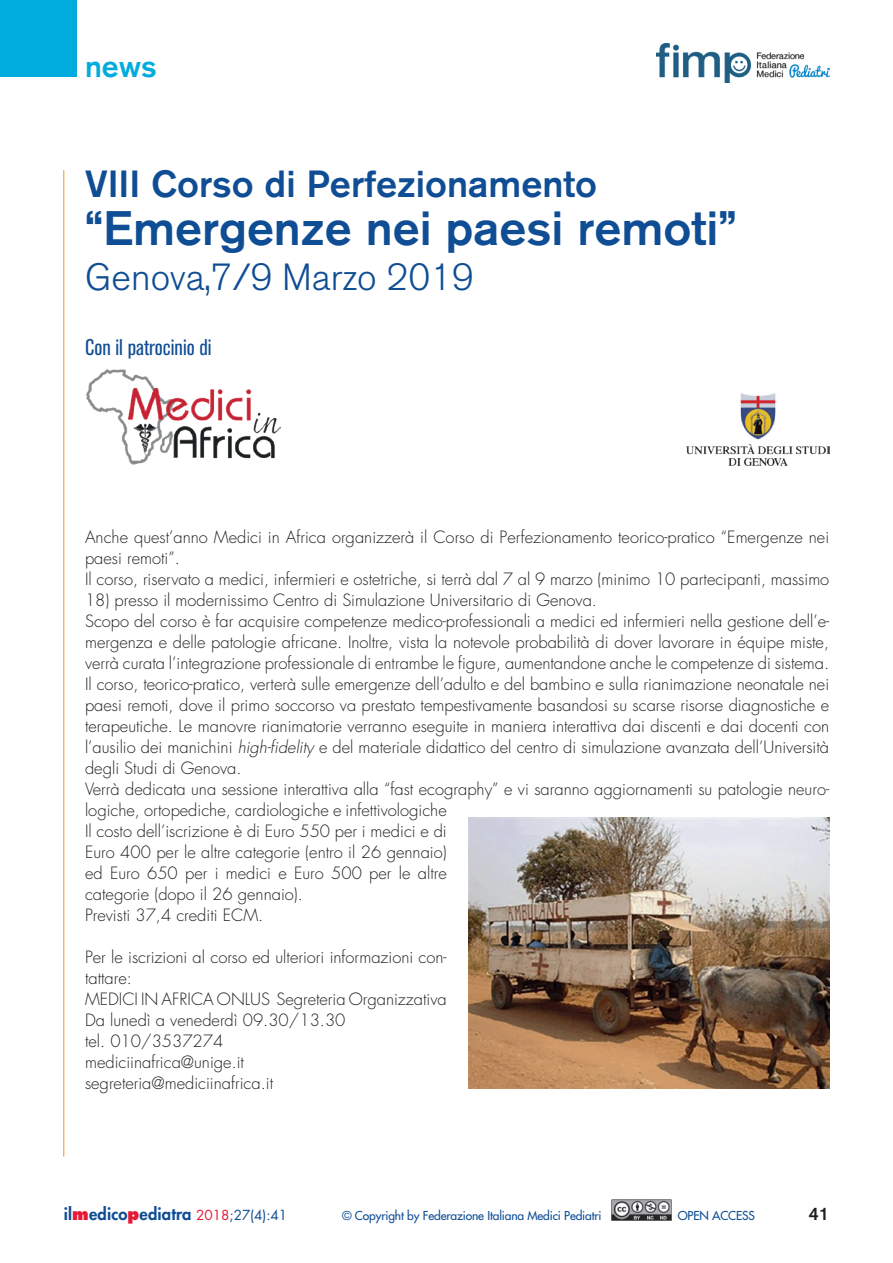
<style>
.page{position:relative;width:893px;height:1263px;background:#fff}
.page>*{position:absolute;margin:0;border:0;box-sizing:border-box;transform-origin:0 0}
.t1{font:500 48px "Akzidenz Grotesk BQ";color:#0f4d94}
.t2{font:500 37.5px "Akzidenz Grotesk BQ";color:#0f4d94}
.t3{font:300 37.5px "Akzidenz Grotesk BQ";color:#0f4d94}
.t4{font:500 30px "Akzidenz Grotesk BQ";color:#00acdd}
.t5{font:condensed 22.5px "Akzidenz Grotesk BQ";color:#0f4d94}
.t6{font:500 18px "Akzidenz Grotesk BQ";color:#231f20}
.t7{font:300 16.5px/21px "Futura Std";color:#231f20}
.t8{font:800 16.5px "Futura Std";letter-spacing:.01em;color:#0f4d94}
.t9{font:500 12px "Futura Std";letter-spacing:-.01em;color:#0f4d94}
.s1{font-style:italic}
.s2{color:#e51836}
.s3{font-weight:400;font-size:13.5px;color:#e51836}
.s4{font-weight:400;font-size:13.5px}
</style>
<div class="page">
<hr style="left:64px;top:170px;width:1px;height:987px;background:#f7931d">
<img style="left:656px;top:44px;width:173px;height:38px">
<img style="left:612px;top:1199px;width:59px;height:21px">
<img style="left:86px;top:369px;width:194px;height:96px">
<img style="left:686px;top:393px;width:143px;height:72px">
<div style="left:0;top:0;width:77px;height:77px;background:#00acdd"></div>
<img style="left:468px;top:818px;width:361px;height:271px">
<h3 class="t4" style="left:85px;top:48px;width:73px">news</h3>
<h2 class="t2" style="left:85px;top:160px;width:514px">VIII Corso di Perfezionamento</h2>
<h1 class="t1" style="left:85px;top:198px;width:653px">“Emergenze nei paesi remoti”</h1>
<h2 class="t3" style="left:85px;top:256px;width:390px">Genova,7/9 Marzo 2019</h2>
<h3 class="t5" style="left:85px;top:334px;width:128px">Con il patrocinio di</h3>
<p class="t7" style="left:85px;top:527px;width:746px">Anche quest’anno Medici in Africa organizzerà il Corso di Perfezionamento teorico-pratico “Emergenze nei paesi remoti”.<br>Il corso, riservato a medici, infermieri e ostetriche, si terrà dal 7 al 9 marzo (minimo 10 partecipanti, massimo</p>
<p class="t7" style="left:85px;top:590px;width:746px">18) presso il modernissimo Centro di Simulazione Universitario di Genova.<br>Scopo del corso è far acquisire competenze medico-professionali a medici ed infermieri nella gestione dell’e&shy;mergenza e delle patologie africane. Inoltre, vista la notevole probabilità di dover lavorare in équipe miste, verrà curata l’integrazione professionale di entrambe le figure, aumentandone anche le competenze di sistema.<br>Il corso, teorico-pratico, verterà sulle emergenze dell’adulto e del bambino e sulla rianimazione neonatale nei paesi remoti, dove il primo soccorso va prestato tempestivamente basandosi su scarse risorse diagnostiche e terapeutiche. Le manovre rianimatorie verranno eseguite in maniera interattiva dai discenti e dai docenti con l’ausilio dei manichini <span class="s1">high-fidelity</span> e del materiale didattico del centro di simulazione avanzata dell’Università degli Studi di Genova.<br>Verrà dedicata una sessione interattiva alla “fast ecography” e vi saranno aggiornamenti su patologie neuro&shy;logiche, ortopediche, cardiologiche e infettivologiche<br>Il costo dell’iscrizione è di Euro 550 per i medici e di<br>Euro 400 per le altre categorie (entro il 26 gennaio)<br>ed Euro 650 per i medici e Euro 500 per le altre<br>categorie (dopo il 26 gennaio).<br>Previsti 37,4 crediti ECM.</p>
<p class="t7" style="left:85px;top:947px;width:363px">Per le iscrizioni al corso ed ulteriori informazioni con&shy;tattare:<br>MEDICI IN AFRICA ONLUS Segreteria Organizzativa<br>Da lunedì a venederdì 09.30/13.30<br>tel. 010/3537274<br>mediciinafrica@unige.it<br>segreteria@mediciinafrica.it</p>
<p class="t8" style="left:64px;top:1204px;width:225px">il<span class="s2">m</span>edico<span class="s2">p</span>ediatra <span class="s3">2018</span><span class="s4">;27(4):41</span></p>
<p class="t9" style="left:342px;top:1208px;width:261px">© Copyright by Federazione Italiana Medici Pediatri</p>
<p class="t9" style="left:678px;top:1208px;width:79px">OPEN ACCESS</p>
<p class="t6" style="left:809px;top:1203px;width:22px">41</p>
</div>
